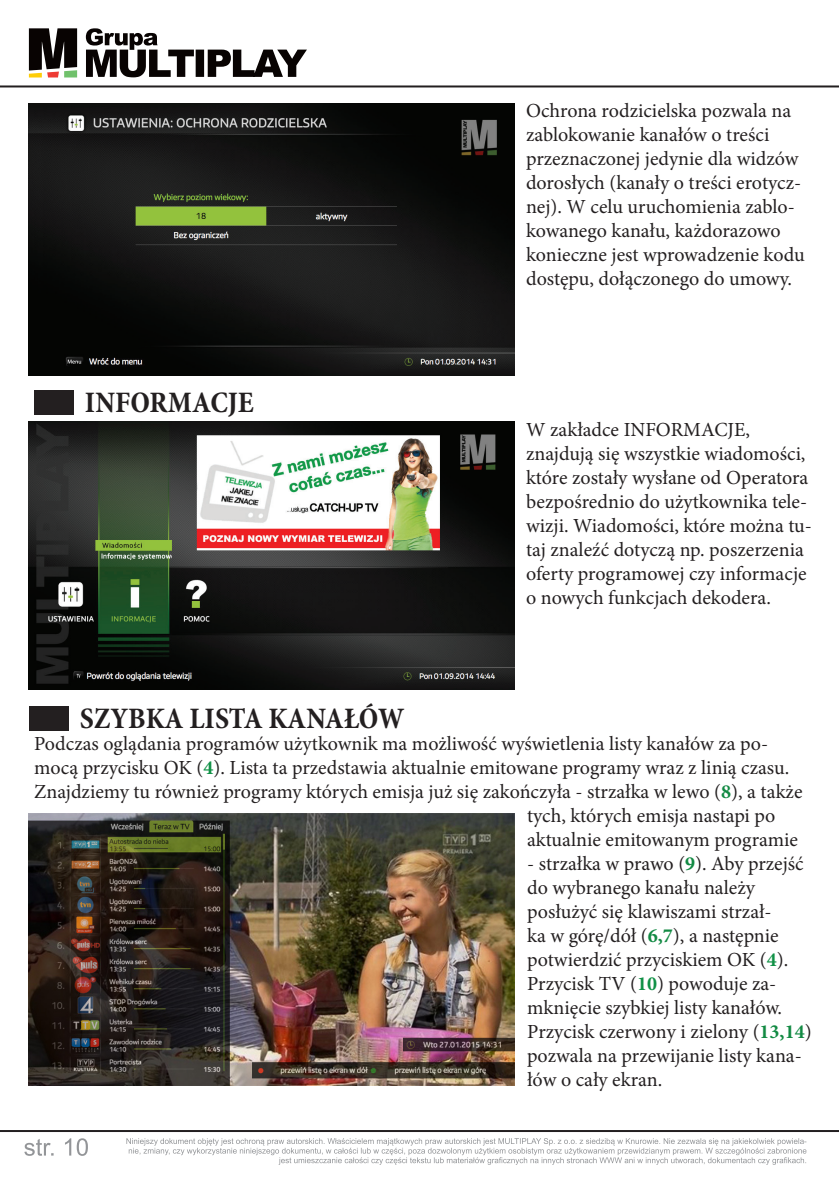
<style>
.page{position:relative;width:840px;height:1191px;background:#fff}
.page>*{position:absolute;margin:0;border:0;box-sizing:border-box;transform-origin:0 0}
.t1{font:700 condensed 30px "Minion Pro";color:#231f20}
.t2{font:20px/24px "Minion Pro";color:#231f20}
.t3{font:8px "Arial";color:#939598}
.s1{font-weight:700;color:#109146}
.s2{font-weight:700;color:#128a43}
</style>
<div class="page">
<img style="left:29px;top:103px;width:485px;height:273px">
<img style="left:29px;top:421px;width:485px;height:268px">
<div style="left:34px;top:390px;width:39px;height:25px;background:#231f20"></div>
<div style="left:29px;top:706px;width:39px;height:24px;background:#231f20"></div>
<svg style="left:86px;top:28px;width:221px;height:49px"></svg>
<svg style="left:29px;top:28px;width:48px;height:49px"></svg>
<hr style="left:1px;top:85px;width:837px;height:2px;background:#231f20">
<svg style="left:24px;top:1138px;width:64px;height:17px"></svg>
<svg style="left:126px;top:1138px;width:680px;height:26px"></svg>
<hr style="left:1px;top:1130px;width:837px;height:2px;background:#231f20">
<img style="left:29px;top:813px;width:485px;height:272px">
<h1 class="t1" style="left:85px;top:382px;width:170px">INFORMACJE</h1>
<h1 class="t1" style="left:80px;top:697px;width:326px">SZYBKA LISTA KANAŁÓW</h1>
<p class="t2" style="left:525px;top:99px;width:280px">Ochrona rodzicielska pozwala na zablokowanie kanałów o treści przeznaczonej jedynie dla widzów dorosłych (kanały o treści erotycz&shy;nej). W celu uruchomienia zablo&shy;kowanego kanału, każdorazowo konieczne jest wprowadzenie kodu dostępu, dołączonego do umowy.</p>
<p class="t2" style="left:526px;top:417px;width:287px">W zakładce INFORMACJE, znajdują się wszystkie wiadomości, które zostały wysłane od Operatora bezpośrednio do użytkownika tele&shy;wizji. Wiadomości, które można tu&shy;taj znaleźć dotyczą np. poszerzenia oferty programowej czy informacje o nowych funkcjach dekodera.</p>
<p class="t2" style="left:34px;top:732px;width:735px">Podczas oglądania programów użytkownik ma możliwość wyświetlenia listy kanałów za po-</p>
<p class="t2" style="left:34px;top:756px;width:756px">mocą przycisku OK (<span class="s1">4</span>). Lista ta przedstawia aktualnie emitowane programy wraz z linią czasu.</p>
<p class="t2" style="left:34px;top:780px;width:769px">Znajdziemy tu również programy których emisja już się zakończyła - strzałka w lewo (<span class="s2">8</span>), a także</p>
<p class="t2" style="left:527px;top:804px;width:249px">tych, których emisja nastapi po</p>
<p class="t2" style="left:527px;top:828px;width:272px">aktualnie emitowanym programie</p>
<p class="t2" style="left:527px;top:852px;width:286px">- strzałka w prawo (<span class="s2">9</span>). Aby przejść do wybranego kanału należy posłużyć się klawiszami strzał-<br>ka w górę/dół (<span class="s2">6,7</span>), a następnie potwierdzić przyciskiem OK (<span class="s1">4</span>).<br>Przycisk TV (<span class="s1">10</span>) powoduje za&shy;mknięcie szybkiej listy kanałów.<br>Przycisk czerwony i zielony (<span class="s2">13,14</span>) pozwala na przewijanie listy kana&shy;łów o cały ekran.</p>
<p class="t3" style="left:803px;top:1136px;width:4px">-</p>
</div>
